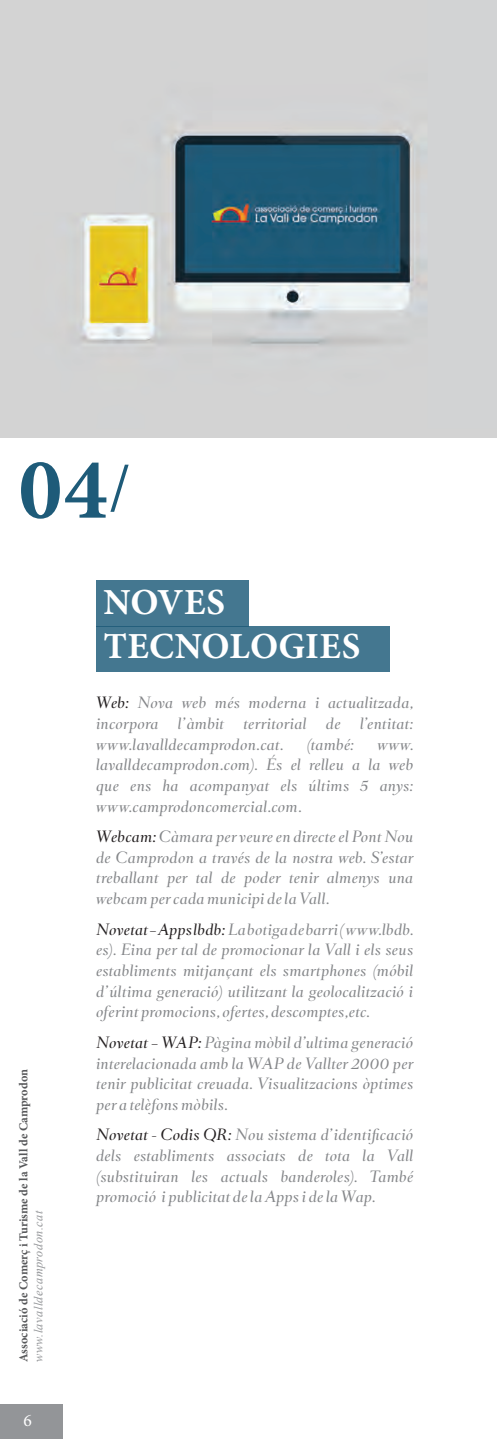
<style>
.page{position:relative;width:497px;height:1439px;background:#fff}
.page>*{position:absolute;margin:0;border:0;box-sizing:border-box;transform-origin:0 0}
.t1{font:700 87.5px "Minion Pro";color:#1e5b79}
.t2{font:700 36.75px "Minion Pro";letter-spacing:.01em;color:#fff}
.t3{font:17.5px "Minion Pro";color:#fff}
.t4{font:italic 14px/20.7px "Romain BP Headline";letter-spacing:.015em;color:#848689;text-align:justify}
.t5{font:700 12.25px "Minion Pro";color:#57585a}
.t6{font:italic 12.25px "Times New Roman";letter-spacing:.04em;color:#939598}
.s1{font-weight:400;font-size:66.5px}
.s2{color:#231f20}
</style>
<div class="page">
<div style="left:0;top:1404px;width:63px;height:35px;background:#939598"></div>
<div style="left:96px;top:580px;width:152px;height:46px;background:#447790"></div>
<div style="left:96px;top:626px;width:293px;height:45px;background:#447790"></div>
<img style="left:0;top:0;width:496px;height:437px">
<hr style="left:496px;top:0;width:1px;height:437px;background:#a3cd39">
<p class="t1" style="left:19px;top:428px;width:114px">04<span class="s1">/</span></p>
<p class="t5" style="left:15px;top:1362px;width:294px;rotate:-90deg">Associació de Comerç i Turisme de la Vall de Camprodon</p>
<p class="t6" style="left:30px;top:1362px;width:153px;rotate:-90deg">www.lavalldecamprodon.cat</p>
<p class="t3" style="left:23px;top:1408px;width:10px">6</p>
<p class="t2" style="left:103px;top:576px;width:123px">NOVES</p>
<p class="t2" style="left:103px;top:620px;width:258px">TECNOLOGIES</p>
<p class="t4" style="left:96px;top:693px;width:318px"><span class="s2">Web:</span> Nova web més moderna i actualitzada, incorpora</p>
<p class="t4" style="left:178px;top:714px;width:48px">l’àmbit</p>
<p class="t4" style="left:243px;top:714px;width:64px">territorial</p>
<p class="t4" style="left:325px;top:714px;width:16px">de</p>
<p class="t4" style="left:359px;top:714px;width:55px">l’entitat:</p>
<p class="t4" style="left:96px;top:734px;width:188px">www.lavalldecamprodon.cat.</p>
<p class="t4" style="left:306px;top:734px;width:49px">(també:</p>
<p class="t4" style="left:96px;top:734px;width:318px;text-indent:281px">www. lavalldecamprodon.com). És el relleu a la web que ens ha acompanyat els últims 5 anys: www.camprodoncomercial.com.</p>
<p class="t4" style="left:96px;top:827px;width:318px"><span class="s2">Webcam:</span> Càmara per veure en directe el Pont Nou de Camprodon a través de la nostra web. S’estar treballant per tal de poder tenir almenys una webcam per cada municipi de la Vall.</p>
<p class="t4" style="left:96px;top:919px;width:318px"><span class="s2">Novetat – Apps lbdb:</span> La botiga de barri ( www.lbdb. es). Eina per tal de promocionar la Vall i els seus establiments mitjançant els smartphones (móbil d’última generació) utilitzant la geolocalització i oferint promocions, ofertes, descomptes,etc.</p>
<p class="t4" style="left:96px;top:1032px;width:318px"><span class="s2">Novetat – WAP:</span> Pàgina mòbil d’ultima generació interelacionada amb la WAP de Vallter 2000 per tenir publicitat creuada. Visualitzacions òptimes per a telèfons mòbils.</p>
<p class="t4" style="left:96px;top:1125px;width:318px"><span class="s2">Novetat - Codis QR:</span> Nou sistema d’identificació dels establiments associats de tota la Vall (substituiran les actuals banderoles). També promoció i publicitat de la Apps i de la Wap.</p>
</div>
